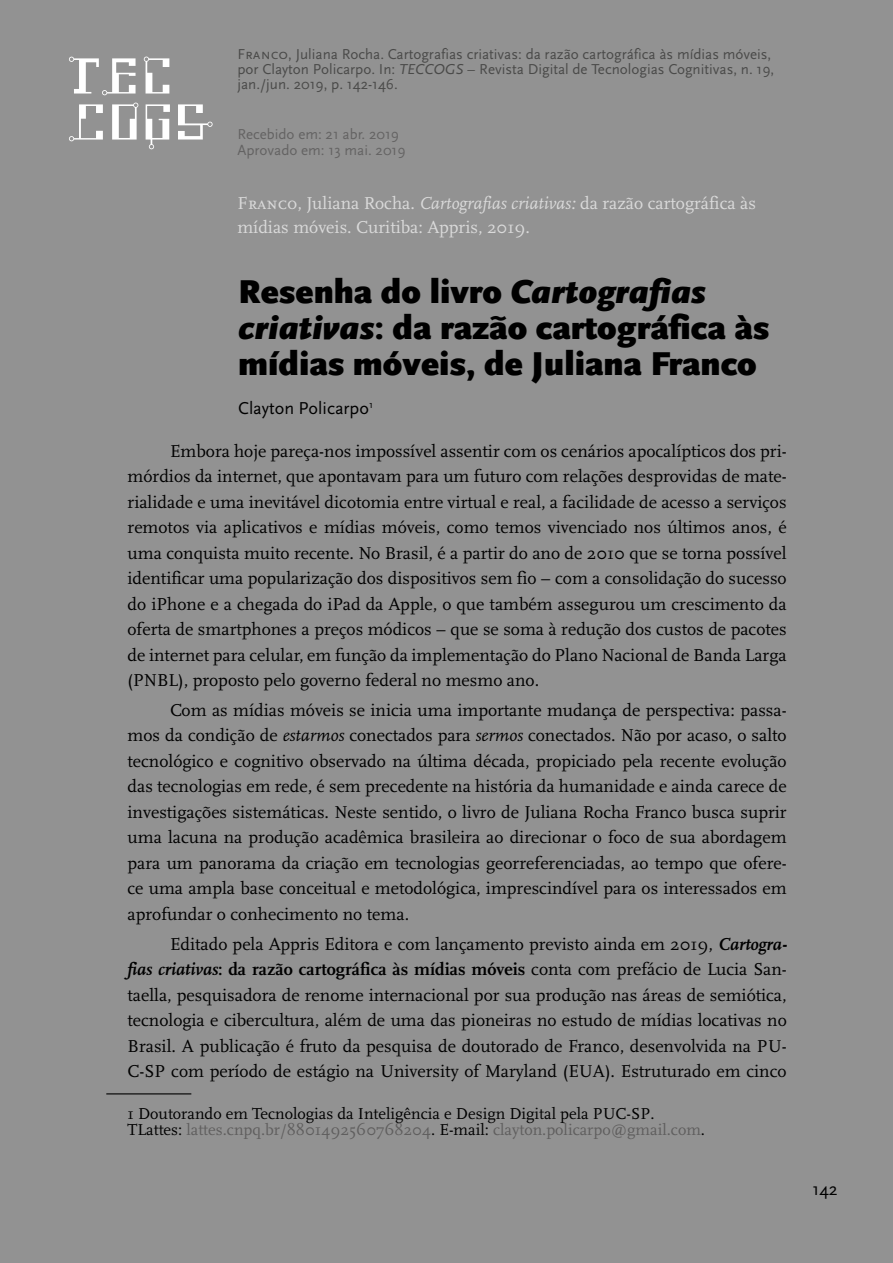
<style>
.page{position:relative;width:893px;height:1263px;background:#929292}
.page>*{position:absolute;margin:0;border:0;box-sizing:border-box;transform-origin:0 0}
.t1{font:900 34.5px/36px "Scala Sans";color:#000}
.t2{font:18px/25.5px "Scala";color:#000;text-align:justify}
.t3{font:18px/24px "Scala";color:#dadada}
.t4{font:18px "Scala Sans";color:#000}
.t5{font:16.5px/16.5px "Scala";color:#000}
.t6{font:15px/15px "Scala Sans";color:#4a4a49}
.t7{font:15px/16.5px "Scala Sans";color:#646363}
.s1{font-family:"Scala Sans Caps"}
.s2{font-family:"Scala Sans Caps";font-style:italic}
.s3{font-family:"Scala Caps"}
.s4{font-style:italic}
.s5{font-weight:700;font-style:italic}
.s6{font-weight:700}
.s7{color:#5f5e5e}
</style>
<div class="page">
<svg style="left:69px;top:57px;width:67px;height:38px"></svg>
<svg style="left:144px;top:57px;width:25px;height:37px"></svg>
<svg style="left:69px;top:104px;width:34px;height:37px"></svg>
<svg style="left:112px;top:103px;width:26px;height:37px"></svg>
<svg style="left:178px;top:104px;width:35px;height:36px"></svg>
<svg style="left:146px;top:104px;width:24px;height:45px"></svg>
<hr style="left:106px;top:1093px;width:85px;height:1px;background:#000">
<p class="t6" style="left:237px;top:47px;width:538px"><span class="s1">Franco,</span> Juliana Rocha. Cartografias criativas: da razão cartográfica às mídias móveis, por Clayton Policarpo. In: <span class="s2">TECCOGS</span> – Revista Digital de Tecnologias Cognitivas, n. 19, jan./jun. 2019, p. 142-146.</p>
<p class="t7" style="left:237px;top:126px;width:170px">Recebido em: 21 abr. 2019<br>Aprovado em: 13 mai. 2019</p>
<p class="t3" style="left:237px;top:191px;width:520px"><span class="s3">Franco</span>, Juliana Rocha. <span class="s4">Cartografias criativas:</span> da razão cartográfica às mídias móveis. Curitiba: Appris, 2019.</p>
<h1 class="t1" style="left:238px;top:276px;width:533px">Resenha do livro <span class="s4">Cartografias criativas</span>: da razão cartográfica às mídias móveis, de Juliana Franco</h1>
<p class="t4" style="left:238px;top:398px;width:136px">Clayton Policarpo<sup>1</sup></p>
<p class="t2" style="left:128px;top:438px;width:661px;text-indent:43px">Embora hoje pareça-nos impossível assentir com os cenários apocalípticos dos pri&shy;mórdios da internet, que apontavam para um futuro com relações desprovidas de mate&shy;rialidade e uma inevitável dicotomia entre virtual e real, a facilidade de acesso a serviços remotos via aplicativos e mídias móveis, como temos vivenciado nos últimos anos, é uma conquista muito recente. No Brasil, é a partir do ano de 2010 que se torna possível identificar uma popularização dos dispositivos sem fio – com a consolidação do sucesso do iPhone e a chegada do iPad da Apple, o que também assegurou um crescimento da oferta de smartphones a preços módicos – que se soma à redução dos custos de pacotes de internet para celular, em função da implementação do Plano Nacional de Banda Larga (<span class="s3">PNBL</span>), proposto pelo governo federal no mesmo ano.</p>
<p class="t2" style="left:128px;top:698px;width:661px;text-indent:43px">Com as mídias móveis se inicia uma importante mudança de perspectiva: passa&shy;mos da condição de <span class="s4">estarmos</span> conectados para <span class="s4">sermos</span> conectados. Não por acaso, o salto tecnológico e cognitivo observado na última década, propiciado pela recente evolução das tecnologias em rede, é sem precedente na história da humanidade e ainda carece de investigações sistemáticas. Neste sentido, o livro de Juliana Rocha Franco busca suprir uma lacuna na produção acadêmica brasileira ao direcionar o foco de sua abordagem para um panorama da criação em tecnologias georreferenciadas, ao tempo que ofere&shy;ce uma ampla base conceitual e metodológica, imprescindível para os interessados em aprofundar o conhecimento no tema.</p>
<p class="t2" style="left:128px;top:931px;width:661px;text-indent:43px">Editado pela Appris Editora e com lançamento previsto ainda em 2019, <span class="s5">Cartogra&shy;fias criativas</span><span class="s6">: da razão cartográfica às mídias móveis</span> conta com prefácio de Lucia San&shy;taella, pesquisadora de renome internacional por sua produção nas áreas de semiótica, tecnologia e cibercultura, além de uma das pioneiras no estudo de mídias locativas no Brasil. A publicação é fruto da pesquisa de doutorado de Franco, desenvolvida na <span class="s3">PU-C-SP</span> com período de estágio na University of Maryland (<span class="s3">EUA</span>). Estruturado em cinco</p>
<p class="t5" style="left:128px;top:1105px;width:579px">1 Doutorando em Tecnologias da Inteligência e Design Digital pela <span class="s3">PUC-SP</span>.<br><span class="s3">T</span>Lattes: <span class="s7">lattes.cnpq.br/8801492560768204</span>. E-mail: <span class="s7">clayton.policarpo@gmail.com</span>.</p>
<p class="t4" style="left:812px;top:1180px;width:27px">142</p>
</div>
